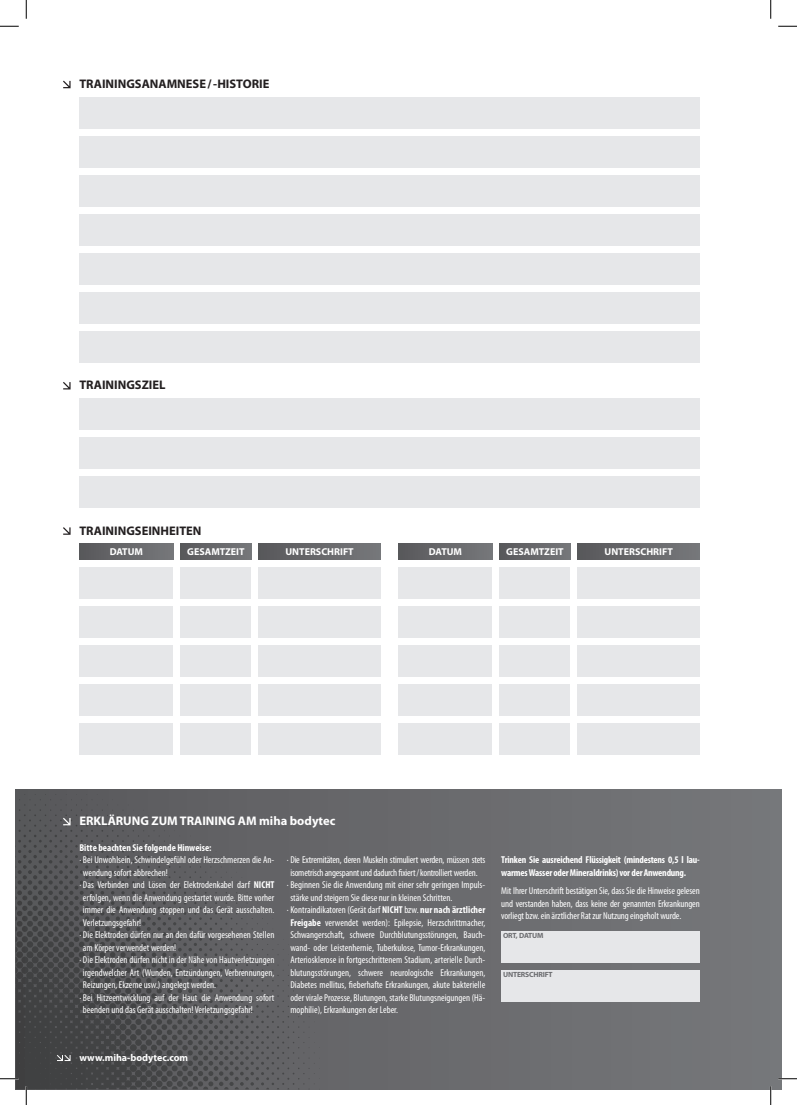
<style>
.page{position:relative;width:797px;height:1105px;background:#fff}
.page>*{position:absolute;margin:0;border:0;box-sizing:border-box;transform-origin:0 0}
.t1{font:700 12.5px "Myriad Pro";color:#231f20}
.t2{font:700 12.5px "Myriad Pro";color:#fff}
.t3{font:condensed 10px/12.5px "Myriad Pro";color:#fff;text-align:justify}
.t4{font:condensed 10px "Myriad Pro";letter-spacing:-.02em;color:#fff}
.t5{font:700 condensed 10px/12.5px "Myriad Pro";letter-spacing:-.02em;color:#fff}
.t6{font:700 10px "Myriad Pro";color:#fff}
.t7{font:700 condensed 10px "Myriad Pro";color:#fff}
.t8{font:700 7.5px "Myriad Pro";letter-spacing:-.02em;color:#6c6d70}
.s1{font-weight:700}
</style>
<div class="page">
<svg style="left:63px;top:81px;width:8px;height:7px"></svg>
<div style="left:79px;top:97px;width:620px;height:32px;background:#e6e7e9"></div>
<div style="left:79px;top:136px;width:620px;height:32px;background:#e6e7e9"></div>
<div style="left:79px;top:175px;width:620px;height:32px;background:#e6e7e9"></div>
<div style="left:79px;top:214px;width:620px;height:32px;background:#e6e7e9"></div>
<div style="left:79px;top:253px;width:620px;height:32px;background:#e6e7e9"></div>
<div style="left:79px;top:292px;width:620px;height:32px;background:#e6e7e9"></div>
<div style="left:79px;top:331px;width:620px;height:32px;background:#e6e7e9"></div>
<svg style="left:63px;top:382px;width:8px;height:7px"></svg>
<div style="left:79px;top:398px;width:620px;height:32px;background:#e6e7e9"></div>
<div style="left:79px;top:437px;width:620px;height:32px;background:#e6e7e9"></div>
<div style="left:79px;top:476px;width:620px;height:32px;background:#e6e7e9"></div>
<svg style="left:63px;top:527px;width:8px;height:8px"></svg>
<div style="left:79px;top:544px;width:94px;height:16px;background:linear-gradient(to right,#58585b,#76777a)"></div>
<div style="left:180px;top:544px;width:71px;height:16px;background:linear-gradient(to right,#58585b,#76777a)"></div>
<div style="left:258px;top:544px;width:123px;height:16px;background:linear-gradient(to right,#58585b,#76787b)"></div>
<div style="left:398px;top:544px;width:94px;height:16px;background:linear-gradient(to right,#58585b,#76777a)"></div>
<div style="left:398px;top:567px;width:94px;height:31px;background:#e6e7e9"></div>
<div style="left:499px;top:544px;width:71px;height:16px;background:linear-gradient(to right,#58585b,#76777a)"></div>
<div style="left:499px;top:567px;width:71px;height:31px;background:#e6e7e9"></div>
<div style="left:577px;top:544px;width:122px;height:16px;background:linear-gradient(to right,#58585b,#76777a)"></div>
<div style="left:577px;top:567px;width:122px;height:31px;background:#e6e7e9"></div>
<div style="left:79px;top:567px;width:94px;height:31px;background:#e6e7e9"></div>
<div style="left:79px;top:606px;width:94px;height:31px;background:#e6e7e9"></div>
<div style="left:79px;top:645px;width:94px;height:31px;background:#e6e7e9"></div>
<div style="left:79px;top:684px;width:94px;height:31px;background:#e6e7e9"></div>
<div style="left:79px;top:723px;width:94px;height:31px;background:#e6e7e9"></div>
<div style="left:180px;top:567px;width:71px;height:31px;background:#e6e7e9"></div>
<div style="left:180px;top:606px;width:71px;height:31px;background:#e6e7e9"></div>
<div style="left:180px;top:645px;width:71px;height:31px;background:#e6e7e9"></div>
<div style="left:180px;top:684px;width:71px;height:31px;background:#e6e7e9"></div>
<div style="left:180px;top:723px;width:71px;height:31px;background:#e6e7e9"></div>
<div style="left:258px;top:567px;width:123px;height:31px;background:#e6e7e9"></div>
<div style="left:258px;top:606px;width:123px;height:31px;background:#e6e7e9"></div>
<div style="left:258px;top:645px;width:123px;height:31px;background:#e6e7e9"></div>
<div style="left:258px;top:684px;width:123px;height:31px;background:#e6e7e9"></div>
<div style="left:258px;top:723px;width:123px;height:31px;background:#e6e7e9"></div>
<div style="left:398px;top:606px;width:94px;height:31px;background:#e6e7e9"></div>
<div style="left:398px;top:645px;width:94px;height:31px;background:#e6e7e9"></div>
<div style="left:398px;top:684px;width:94px;height:31px;background:#e6e7e9"></div>
<div style="left:398px;top:723px;width:94px;height:31px;background:#e6e7e9"></div>
<div style="left:499px;top:606px;width:71px;height:31px;background:#e6e7e9"></div>
<div style="left:499px;top:645px;width:71px;height:31px;background:#e6e7e9"></div>
<div style="left:499px;top:684px;width:71px;height:31px;background:#e6e7e9"></div>
<div style="left:499px;top:723px;width:71px;height:31px;background:#e6e7e9"></div>
<div style="left:577px;top:606px;width:122px;height:31px;background:#e6e7e9"></div>
<div style="left:577px;top:645px;width:122px;height:31px;background:#e6e7e9"></div>
<div style="left:577px;top:684px;width:122px;height:31px;background:#e6e7e9"></div>
<div style="left:577px;top:723px;width:122px;height:31px;background:#e6e7e9"></div>
<svg style="left:16px;top:790px;width:765px;height:299px;background:#66676a"></svg>
<svg style="left:19px;top:794px;width:94px;height:12px"></svg>
<svg style="left:63px;top:818px;width:8px;height:7px"></svg>
<div style="left:501px;top:931px;width:198px;height:32px;background:#e6e7e9"></div>
<div style="left:501px;top:970px;width:198px;height:32px;background:#e6e7e9"></div>
<svg style="left:0;top:25px;width:19px;height:2px"></svg>
<svg style="left:778px;top:25px;width:19px;height:2px"></svg>
<svg style="left:778px;top:1078px;width:19px;height:1px"></svg>
<svg style="left:25px;top:0;width:2px;height:19px"></svg>
<svg style="left:0;top:975px;width:137px;height:130px"></svg>
<svg style="left:770px;top:0;width:1px;height:19px"></svg>
<svg style="left:770px;top:1086px;width:1px;height:19px"></svg>
<svg style="left:398px;top:868px;width:4px;height:7px"></svg>
<svg style="left:349px;top:981px;width:3px;height:7px"></svg>
<p class="t1" style="left:79px;top:76px;width:191px">TRAININGSANAMNESE / -HISTORIE</p>
<p class="t1" style="left:79px;top:377px;width:88px">TRAININGSZIEL</p>
<p class="t1" style="left:79px;top:522px;width:124px">TRAININGSEINHEITEN</p>
<p class="t6" style="left:110px;top:545px;width:35px">DATUM</p>
<p class="t6" style="left:187px;top:545px;width:59px">GESAMTZEIT</p>
<p class="t6" style="left:285px;top:545px;width:70px">UNTERSCHRIFT</p>
<p class="t6" style="left:429px;top:545px;width:35px">DATUM</p>
<p class="t6" style="left:506px;top:545px;width:59px">GESAMTZEIT</p>
<p class="t6" style="left:604px;top:545px;width:70px">UNTERSCHRIFT</p>
<p class="t2" style="left:79px;top:813px;width:257px">ERKLÄRUNG ZUM TRAINING AM miha bodytec</p>
<p class="t7" style="left:79px;top:841px;width:134px">Bitte beachten Sie folgende Hinweise:</p>
<p class="t3" style="left:79px;top:853px;width:196px">· Bei Unwohlsein, Schwindelgefühl oder Herzschmerzen die An-</p>
<p class="t3" style="left:83px;top:866px;width:86px">wendung sofort abbrechen!</p>
<p class="t3" style="left:79px;top:878px;width:196px">· Das Verbinden und Lösen der Elektrodenkabel darf <span class="s1">NICHT</span></p>
<p class="t3" style="left:83px;top:891px;width:193px">erfolgen, wenn die Anwendung gestartet wurde. Bitte vorher</p>
<p class="t3" style="left:83px;top:903px;width:193px">immer die Anwendung stoppen und das Gerät ausschalten.</p>
<p class="t3" style="left:83px;top:916px;width:60px">Verletzungsgefahr!</p>
<p class="t3" style="left:79px;top:928px;width:196px">· Die Elektroden dürfen nur an den dafür vorgesehenen Stellen</p>
<p class="t3" style="left:83px;top:941px;width:95px">am Körper verwendet werden!</p>
<p class="t3" style="left:79px;top:953px;width:196px">· Die Elektroden dürfen nicht in der Nähe von Hautverletzungen</p>
<p class="t3" style="left:83px;top:966px;width:193px">irgendwelcher Art (Wunden, Entzündungen, Verbrennungen,</p>
<p class="t3" style="left:83px;top:978px;width:135px">Reizungen, Ekzeme usw.) angelegt werden.</p>
<p class="t3" style="left:79px;top:991px;width:196px">· Bei Hitzeentwicklung auf der Haut die Anwendung sofort</p>
<p class="t3" style="left:83px;top:1003px;width:171px">beenden und das Gerät ausschalten! Verletzungsgefahr!</p>
<p class="t4" style="left:287px;top:854px;width:200px">· Die Extremitäten, deren Muskeln stimuliert werden, müssen stets</p>
<p class="t4" style="left:290px;top:866px;width:189px">isometrisch angespannt und dadurch xiert / kontrolliert werden.</p>
<p class="t3" style="left:287px;top:878px;width:200px">· Beginnen Sie die Anwendung mit einer sehr geringen Impuls-</p>
<p class="t3" style="left:290px;top:891px;width:163px">stärke und steigern Sie diese nur in kleinen Schritten.</p>
<p class="t3" style="left:287px;top:903px;width:200px">· Kontraindikatoren (Gerät darf <span class="s1">NICHT</span> bzw. <span class="s1">nur nach ärztlicher</span></p>
<p class="t3" style="left:290px;top:916px;width:196px"><span class="s1">Freigabe</span> verwendet werden): Epilepsie, Herzschrittmacher,</p>
<p class="t3" style="left:290px;top:928px;width:196px">Schwangerschaft, schwere Durchblutungsstörungen, Bauch-</p>
<p class="t3" style="left:290px;top:941px;width:196px">wand- oder Leistenhernie, Tuberkulose, Tumor-Erkrankungen,</p>
<p class="t3" style="left:290px;top:953px;width:196px">Arteriosklerose in fortgeschrittenem Stadium, arterielle Durch-</p>
<p class="t3" style="left:290px;top:966px;width:196px">blutungsstörungen, schwere neurologische Erkrankungen,</p>
<p class="t3" style="left:290px;top:978px;width:196px">Diabetes mellitus, eberhafte Erkrankungen, akute bakterielle</p>
<p class="t3" style="left:290px;top:991px;width:196px">oder virale Prozesse, Blutungen, starke Blutungsneigungen (Hä-</p>
<p class="t3" style="left:290px;top:1003px;width:109px">mophilie), Erkrankungen der Leber.</p>
<p class="t6" style="left:79px;top:1051px;width:110px">www.miha-bodytec.com</p>
<p class="t5" style="left:501px;top:853px;width:200px">Trinken Sie ausreichend Flüssigkeit (mindestens 0,5 l lau&shy;warmes Wasser oder Mineraldrinks) vor der Anwendung.</p>
<p class="t3" style="left:501px;top:885px;width:200px">Mit Ihrer Unterschrift bestätigen Sie, dass Sie die Hinweise gelesen und verstanden haben, dass keine der genannten Erkrankungen vorliegt bzw. ein ärztlicher Rat zur Nutzung eingeholt wurde.</p>
<p class="t8" style="left:503px;top:931px;width:42px">ORT, DATUM</p>
<p class="t8" style="left:503px;top:970px;width:51px">UNTERSCHRIFT</p>
</div>
